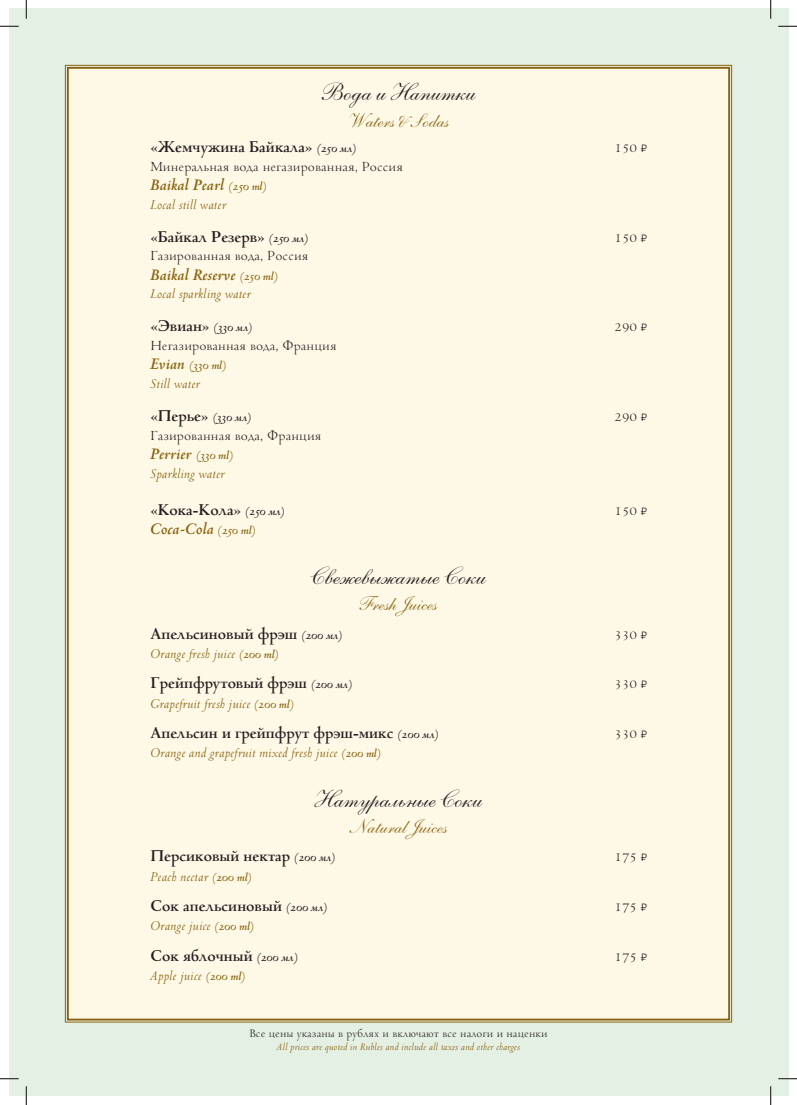
<style>
.page{position:relative;width:797px;height:1105px;background:#fff}
.page>*{position:absolute;margin:0;border:0;box-sizing:border-box;transform-origin:0 0}
.t1{font:25px "Shelley Script LTCYR";color:#231f20}
.t2{font:20px "Shelley Script LTCYR";color:#8a620e}
.t3{font:17.5px "Venetian 301 Bd BT";color:#231f20}
.t4{font:italic 17.5px "Venetian 301 Bd BT";color:#8a620e}
.t5{font:italic 15px "Venetian 301 BT";color:#8a620e}
.t6{font:15px "Venetian 301 BT";color:#231f20}
.t7{font:12.5px "Venetian 301 BT";color:#231f20}
.t8{font:italic 12.5px "Venetian 301 Bd BT";color:#8a620e}
.t9{font:italic 11.25px "Venetian 301 BT";color:#8a620e}
.s1{font-style:italic;font-size:12.5px}
.s2{font-family:"PT Rouble Sans";font-size:10px}
.s3{font-size:12.5px}
.s4{font-size:17.5px}
.s5{font-family:"Venetian 301 Bd BT";font-size:12.5px}
</style>
<div class="page">
<div style="left:9px;top:9px;width:779px;height:1087px;background:#e5f0e4"></div>
<div style="left:66px;top:66px;width:665px;height:955px;background:#fef9e7"></div>
<svg style="left:0;top:25px;width:19px;height:2px"></svg>
<svg style="left:778px;top:25px;width:19px;height:2px"></svg>
<svg style="left:0;top:1078px;width:19px;height:1px"></svg>
<svg style="left:778px;top:1078px;width:19px;height:1px"></svg>
<svg style="left:25px;top:0;width:2px;height:19px"></svg>
<svg style="left:25px;top:1086px;width:2px;height:19px"></svg>
<svg style="left:770px;top:0;width:1px;height:19px"></svg>
<svg style="left:770px;top:1086px;width:1px;height:19px"></svg>
<h1 class="t1" style="left:321px;top:72px;width:156px">Вода и Напитки</h1>
<p class="t2" style="left:348px;top:105px;width:103px">Waters &amp; Sodas</p>
<p class="t3" style="left:150px;top:136px;width:208px">«Жемчужина Байкала» <span class="s1">(250 мл)</span></p>
<p class="t6" style="left:614px;top:139px;width:34px">150 <span class="s2">у</span></p>
<p class="t6" style="left:150px;top:158px;width:254px">Минеральная вода негазированная, Россия</p>
<p class="t4" style="left:150px;top:174px;width:118px">Baikal Pearl <span class="s3">(250 ml)</span></p>
<p class="t5" style="left:150px;top:196px;width:78px">Local still water</p>
<p class="t3" style="left:150px;top:226px;width:160px">«Байкал Резерв» <span class="s1">(250 мл)</span></p>
<p class="t6" style="left:614px;top:228px;width:34px">150 <span class="s2">у</span></p>
<p class="t6" style="left:150px;top:247px;width:160px">Газированная вода, Россия</p>
<p class="t4" style="left:150px;top:264px;width:130px">Baikal Reserve <span class="s3">(250 ml)</span></p>
<p class="t5" style="left:150px;top:285px;width:102px">Local sparkling water</p>
<p class="t3" style="left:150px;top:316px;width:104px">«Эвиан» <span class="s1">(330 мл)</span></p>
<p class="t6" style="left:614px;top:318px;width:34px">290 <span class="s2">у</span></p>
<p class="t6" style="left:150px;top:337px;width:188px">Негазированная вода, Франция</p>
<p class="t8" style="left:150px;top:358px;width:78px"><span class="s4">Evian</span> (330 ml)</p>
<p class="t5" style="left:150px;top:375px;width:51px">Still water</p>
<p class="t3" style="left:150px;top:405px;width:103px">«Перье» <span class="s1">(330 мл)</span></p>
<p class="t6" style="left:614px;top:408px;width:34px">290 <span class="s2">у</span></p>
<p class="t6" style="left:150px;top:426px;width:173px">Газированная вода, Франция</p>
<p class="t4" style="left:150px;top:443px;width:85px">Perrier <span class="s3">(330 ml)</span></p>
<p class="t5" style="left:150px;top:465px;width:76px">Sparkling water</p>
<p class="t3" style="left:150px;top:499px;width:136px">«Кока-Кола» <span class="s1">(250 мл)</span></p>
<p class="t6" style="left:614px;top:502px;width:34px">150 <span class="s2">у</span></p>
<p class="t4" style="left:150px;top:519px;width:107px">Coca-Cola <span class="s3">(250 ml)</span></p>
<h1 class="t1" style="left:311px;top:556px;width:177px">Свежевыжатые Соки</h1>
<p class="t2" style="left:360px;top:588px;width:79px">Fresh Juices</p>
<p class="t3" style="left:150px;top:623px;width:194px">Апельсиновый фрэш <span class="s1">(200 мл)</span></p>
<p class="t6" style="left:614px;top:625px;width:34px">330 <span class="s2">у</span></p>
<p class="t5" style="left:150px;top:645px;width:130px">Orange fresh juice <span class="s5">(200 ml)</span></p>
<p class="t3" style="left:150px;top:672px;width:204px">Грейпфрутовый фрэш <span class="s1">(200 мл)</span></p>
<p class="t6" style="left:614px;top:675px;width:34px">330 <span class="s2">у</span></p>
<p class="t5" style="left:150px;top:694px;width:146px">Grapefruit fresh juice <span class="s5">(200 ml)</span></p>
<p class="t3" style="left:150px;top:722px;width:290px">Апельсин и грейпфрут фрэш-микс <span class="s1">(200 мл)</span></p>
<p class="t6" style="left:614px;top:725px;width:34px">330 <span class="s2">у</span></p>
<p class="t5" style="left:150px;top:744px;width:233px">Orange and grapefruit mixed fresh juice <span class="s5">(200 ml)</span></p>
<h1 class="t1" style="left:314px;top:779px;width:169px">Натуральные Соки</h1>
<p class="t2" style="left:350px;top:811px;width:99px">Natural Juices</p>
<p class="t3" style="left:150px;top:845px;width:187px">Персиковый нектар <span class="s1">(200 мл)</span></p>
<p class="t6" style="left:614px;top:848px;width:34px">175 <span class="s2">у</span></p>
<p class="t5" style="left:150px;top:868px;width:103px">Peach nectar <span class="s5">(200 ml)</span></p>
<p class="t3" style="left:150px;top:895px;width:179px">Сок апельсиновый <span class="s1">(200 мл)</span></p>
<p class="t6" style="left:614px;top:898px;width:34px">175 <span class="s2">у</span></p>
<p class="t5" style="left:150px;top:917px;width:106px">Orange juice <span class="s5">(200 ml)</span></p>
<p class="t3" style="left:150px;top:945px;width:150px">Сок яблочный <span class="s1">(200 мл)</span></p>
<p class="t6" style="left:614px;top:947px;width:34px">175 <span class="s2">у</span></p>
<p class="t5" style="left:150px;top:967px;width:97px">Apple juice <span class="s5">(200 ml)</span></p>
<p class="t7" style="left:249px;top:1026px;width:300px">Все цены указаны в рублях и включают все налоги и наценки</p>
<p class="t9" style="left:277px;top:1041px;width:245px">All prices are quoted in Rubles and include all taxes and other charges</p>
</div>
